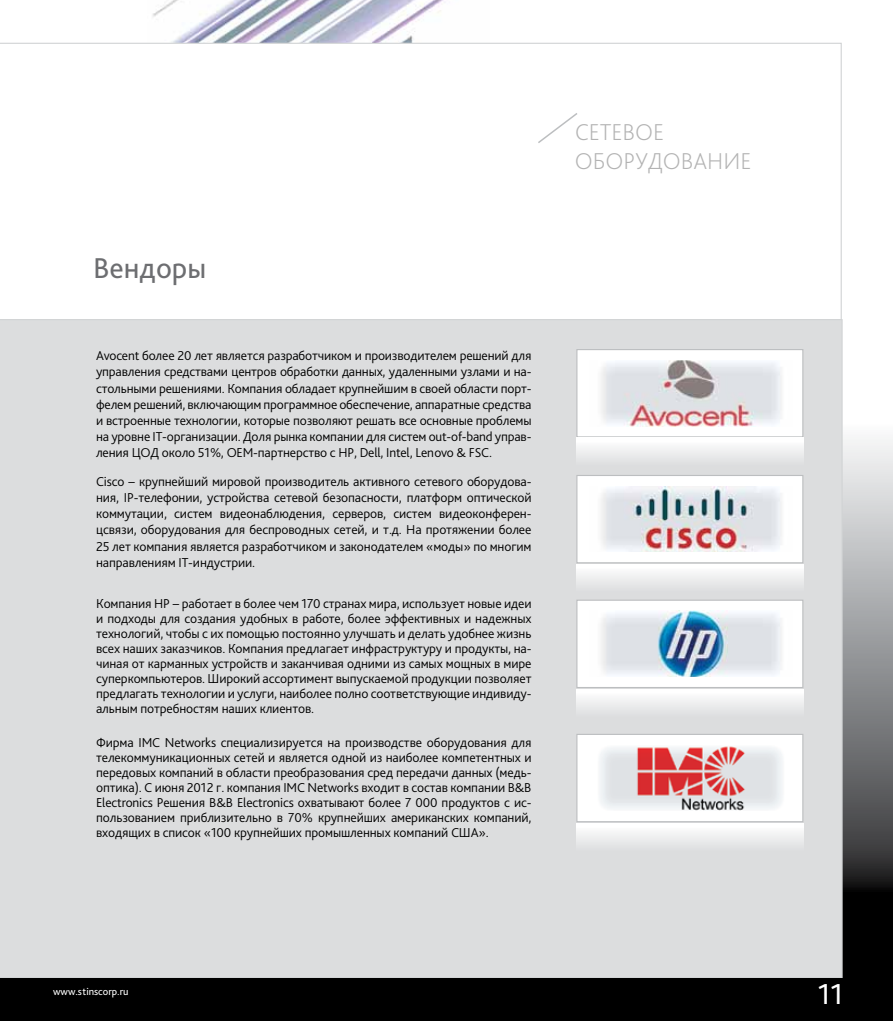
<style>
.page{position:relative;width:893px;height:1021px;background:#fff}
.page>*{position:absolute;margin:0;border:0;box-sizing:border-box;transform-origin:0 0}
.t1{font:30px "Bliss Pro";color:#6d6e71}
.t2{font:30px "Bliss Pro";color:#fff}
.t3{font:200 24px/28.8px "Bliss Pro";color:#b3b3b3}
.t4{font:300 13.5px/15px "Bliss Pro";letter-spacing:-.01em;color:#000;text-align:justify}
.t5{font:10.5px "Bliss Pro";color:#fff}
</style>
<div class="page">
<img style="left:152px;top:0;width:292px;height:42px">
<img style="left:843px;top:439px;width:50px;height:539px">
<div style="left:0;top:319px;width:843px;height:659px;background:#dcddde"></div>
<svg style="left:538px;top:113px;width:39px;height:30px"></svg>
<div style="left:0;top:978px;width:893px;height:42px;background:#000"></div>
<div style="left:576px;top:349px;width:227px;height:88px;background:#fff;border:1px solid #bcbec0"></div>
<svg style="left:576px;top:438px;width:227px;height:37px"></svg>
<img style="left:601px;top:360px;width:181px;height:66px">
<div style="left:576px;top:475px;width:227px;height:88px;background:#fff;border:1px solid #bcbec0"></div>
<svg style="left:576px;top:564px;width:227px;height:35px"></svg>
<img style="left:601px;top:486px;width:181px;height:66px">
<div style="left:576px;top:599px;width:227px;height:89px;background:#fff;border:1px solid #bcbec0"></div>
<svg style="left:576px;top:689px;width:227px;height:37px"></svg>
<img style="left:601px;top:611px;width:181px;height:65px">
<div style="left:576px;top:733px;width:227px;height:89px;background:#fff;border:1px solid #bcbec0"></div>
<svg style="left:576px;top:823px;width:227px;height:37px"></svg>
<img style="left:600px;top:746px;width:182px;height:64px">
<h1 class="t1" style="left:93px;top:249px;width:115px">Вендоры</h1>
<p class="t4" style="left:96px;top:347px;width:437px;line-height:16.2px">Avocent более 20 лет является разработчиком и производителем решений для управления средствами центров обработки данных, удаленными узлами и на&shy;стольными решениями. Компания обладает крупнейшим в своей области порт&shy;фелем решений, включающим программное обеспечение, аппаратные средства и встроенные технологии, которые позволяют решать все основные проблемы на уровне IT-организации. Доля рынка компании для систем out-of-band управ&shy;ления ЦОД около 51%, OEM-партнерство с HP, Dell, Intel, Lenovo &amp; FSC.</p>
<p class="t4" style="left:96px;top:473px;width:437px;line-height:16.2px">Cisco − крупнейший мировой производитель активного сетевого оборудова&shy;ния, IP-телефонии, устройства сетевой безопасности, платформ оптической коммутации, систем видеонаблюдения, серверов, систем видеоконферен&shy;цсвязи, оборудования для беспроводных сетей, и т.д. На протяжении более 25 лет компания является разработчиком и законодателем «моды» по многим направлениям IT-индустрии.</p>
<p class="t4" style="left:96px;top:596px;width:437px">Компания HP − работает в более чем 170 странах мира, использует новые идеи и подходы для создания удобных в работе, более эффективных и надежных технологий, чтобы с их помощью постоянно улучшать и делать удобнее жизнь всех наших заказчиков. Компания предлагает инфраструктуру и продукты, на&shy;чиная от карманных устройств и заканчивая одними из самых мощных в мире суперкомпьютеров. Широкий ассортимент выпускаемой продукции позволяет предлагать технологии и услуги, наиболее полно соответствующие индивиду&shy;альным потребностям наших клиентов.</p>
<p class="t4" style="left:96px;top:734px;width:437px">Фирма IMC Networks специализируется на производстве оборудования для телекоммуникационных сетей и является одной из наиболее компетентных и передовых компаний в области преобразования сред передачи данных (медь&shy;оптика). С июня 2012 г. компания IMC Networks входит в состав компании B&amp;B Electronics Решения B&amp;B Electronics охватывают более 7 000 продуктов с ис&shy;пользованием приблизительно в 70% крупнейших американских компаний, входящих в список «100 крупнейших промышленных компаний США».</p>
<h2 class="t3" style="left:575px;top:117px;width:178px">СЕТЕВОЕ<br>ОБОРУДОВАНИЕ</h2>
<p class="t5" style="left:53px;top:984px;width:77px">www.stinscorp.ru</p>
<h1 class="t2" style="left:818px;top:975px;width:27px">11</h1>
</div>
